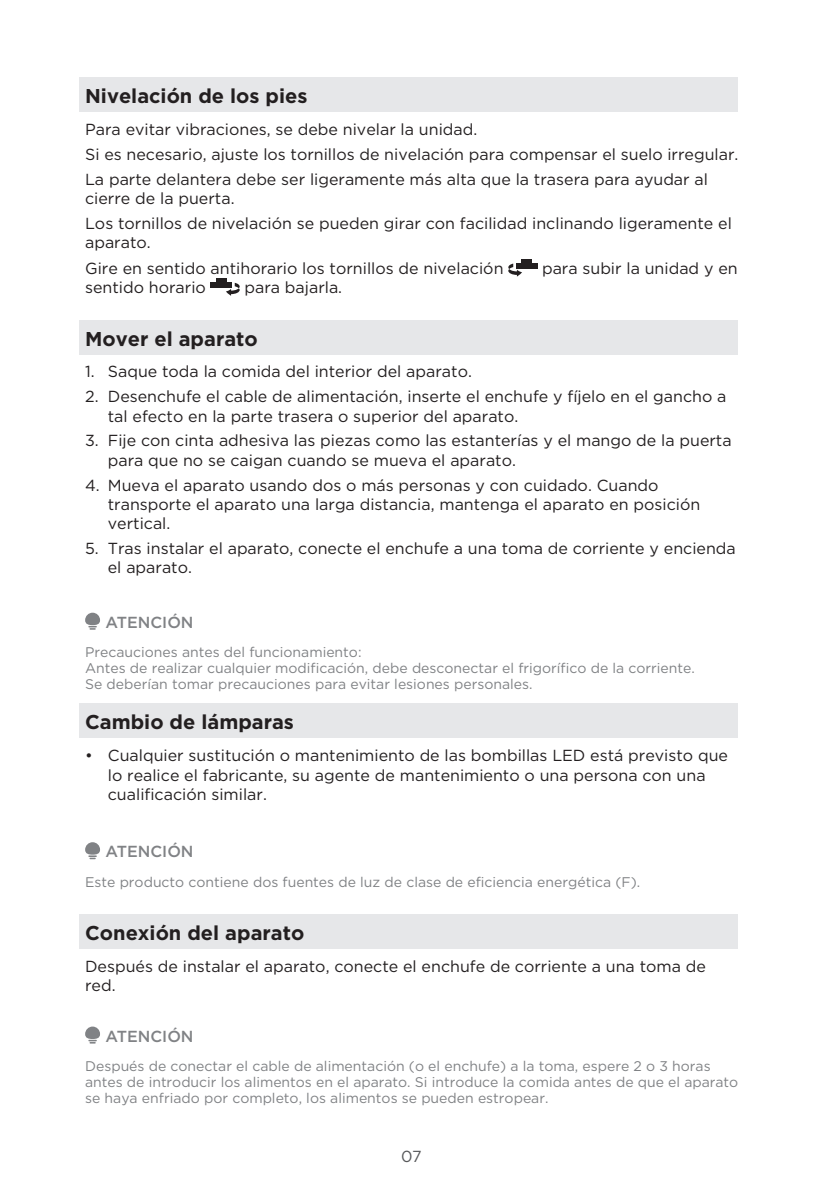
<style>
.page{position:relative;width:823px;height:1191px;background:#fff}
.page>*{position:absolute;margin:0;border:0;box-sizing:border-box;transform-origin:0 0}
.二级标题{font:700 20px "Gotham";color:#231f20}
.正文{font:16px/19.2px "Gotham";color:#231f20}
.t1{font:500 16px "Gotham";color:#808285}
.t2{font:16px "Gotham";color:#57585a}
.注意事项{font:14px/16px "Gotham";color:#808285}
</style>
<div class="page">
<div style="left:79px;top:78px;width:658px;height:34px;background:#e6e7e9"></div>
<div style="left:79px;top:320px;width:658px;height:34px;background:#e6e7e9"></div>
<div style="left:79px;top:703px;width:658px;height:35px;background:#e6e7e9"></div>
<div style="left:79px;top:914px;width:658px;height:34px;background:#e6e7e9"></div>
<svg style="left:508px;top:263px;width:14px;height:13px"></svg>
<div style="left:515px;top:263px;width:22px;height:6px;background:#231f20"></div>
<div style="left:521px;top:259px;width:10px;height:7px;background:#231f20"></div>
<svg style="left:226px;top:283px;width:13px;height:13px"></svg>
<div style="left:211px;top:282px;width:21px;height:6px;background:#231f20"></div>
<div style="left:216px;top:279px;width:11px;height:6px;background:#231f20"></div>
<svg style="left:85px;top:612px;width:15px;height:17px"></svg>
<svg style="left:85px;top:842px;width:15px;height:17px"></svg>
<svg style="left:85px;top:1026px;width:15px;height:17px"></svg>
<p class="二级标题" style="left:85px;top:83px;width:224px">Nivelación de los pies</p>
<p class="正文" style="left:85px;top:120px;width:393px">Para evitar vibraciones, se debe nivelar la unidad.</p>
<p class="正文" style="left:85px;top:144px;width:654px">Si es necesario, ajuste los tornillos de nivelación para compensar el suelo irregular.</p>
<p class="正文" style="left:85px;top:169px;width:624px">La parte delantera debe ser ligeramente más alta que la trasera para ayudar al cierre de la puerta.</p>
<p class="正文" style="left:85px;top:213px;width:648px">Los tornillos de nivelación se pueden girar con facilidad inclinando ligeramente el aparato.</p>
<p class="正文" style="left:85px;top:258px;width:419px">Gire en sentido antihorario los tornillos de nivelación</p>
<p class="正文" style="left:541px;top:258px;width:197px">para subir la unidad y en</p>
<p class="正文" style="left:85px;top:277px;width:122px">sentido horario</p>
<p class="正文" style="left:244px;top:277px;width:99px">para bajarla.</p>
<p class="二级标题" style="left:85px;top:325px;width:174px">Mover el aparato</p>
<p class="正文" style="left:85px;top:362px;width:388px">1. Saque toda la comida del interior del aparato.</p>
<p class="正文" style="left:108px;top:387px;width:619px;text-indent:-23px">2. Desenchufe el cable de alimentación, inserte el enchufe y fíjelo en el gancho a tal efecto en la parte trasera o superior del aparato.</p>
<p class="正文" style="left:108px;top:431px;width:625px;text-indent:-23px">3. Fije con cinta adhesiva las piezas como las estanterías y el mango de la puerta para que no se caigan cuando se mueva el aparato.</p>
<p class="正文" style="left:108px;top:475px;width:593px;text-indent:-23px">4. Mueva el aparato usando dos o más personas y con cuidado. Cuando transporte el aparato una larga distancia, mantenga el aparato en posición vertical.</p>
<p class="正文" style="left:108px;top:538px;width:629px;text-indent:-23px">5. Tras instalar el aparato, conecte el enchufe a una toma de corriente y encienda el aparato.</p>
<p class="t1" style="left:105px;top:611px;width:90px">ATENCIÓN</p>
<p class="注意事项" style="left:85px;top:644px;width:278px">Precauciones antes del funcionamiento:</p>
<p class="注意事项" style="left:85px;top:660px;width:611px">Antes de realizar cualquier modificación, debe desconectar el frigorífico de la corriente.</p>
<p class="注意事项" style="left:85px;top:676px;width:448px">Se deberían tomar precauciones para evitar lesiones personales.</p>
<p class="二级标题" style="left:85px;top:709px;width:210px">Cambio de lámparas</p>
<p class="正文" style="left:108px;top:745px;width:621px;text-indent:-23px">• Cualquier sustitución o mantenimiento de las bombillas LED está previsto que lo realice el fabricante, su agente de mantenimiento o una persona con una cualificación similar.</p>
<p class="t1" style="left:105px;top:841px;width:90px">ATENCIÓN</p>
<p class="注意事项" style="left:85px;top:873px;width:556px">Este producto contiene dos fuentes de luz de clase de eficiencia energética (F).</p>
<p class="二级标题" style="left:85px;top:919px;width:220px">Conexión del aparato</p>
<p class="正文" style="left:85px;top:956px;width:622px">Después de instalar el aparato, conecte el enchufe de corriente a una toma de red.</p>
<p class="t1" style="left:105px;top:1025px;width:90px">ATENCIÓN</p>
<p class="注意事项" style="left:85px;top:1057px;width:654px">Después de conectar el cable de alimentación (o el enchufe) a la toma, espere 2 o 3 horas antes de introducir los alimentos en el aparato. Si introduce la comida antes de que el aparato se haya enfriado por completo, los alimentos se pueden estropear.</p>
<p class="t2" style="left:401px;top:1146px;width:22px">07</p>
</div>
